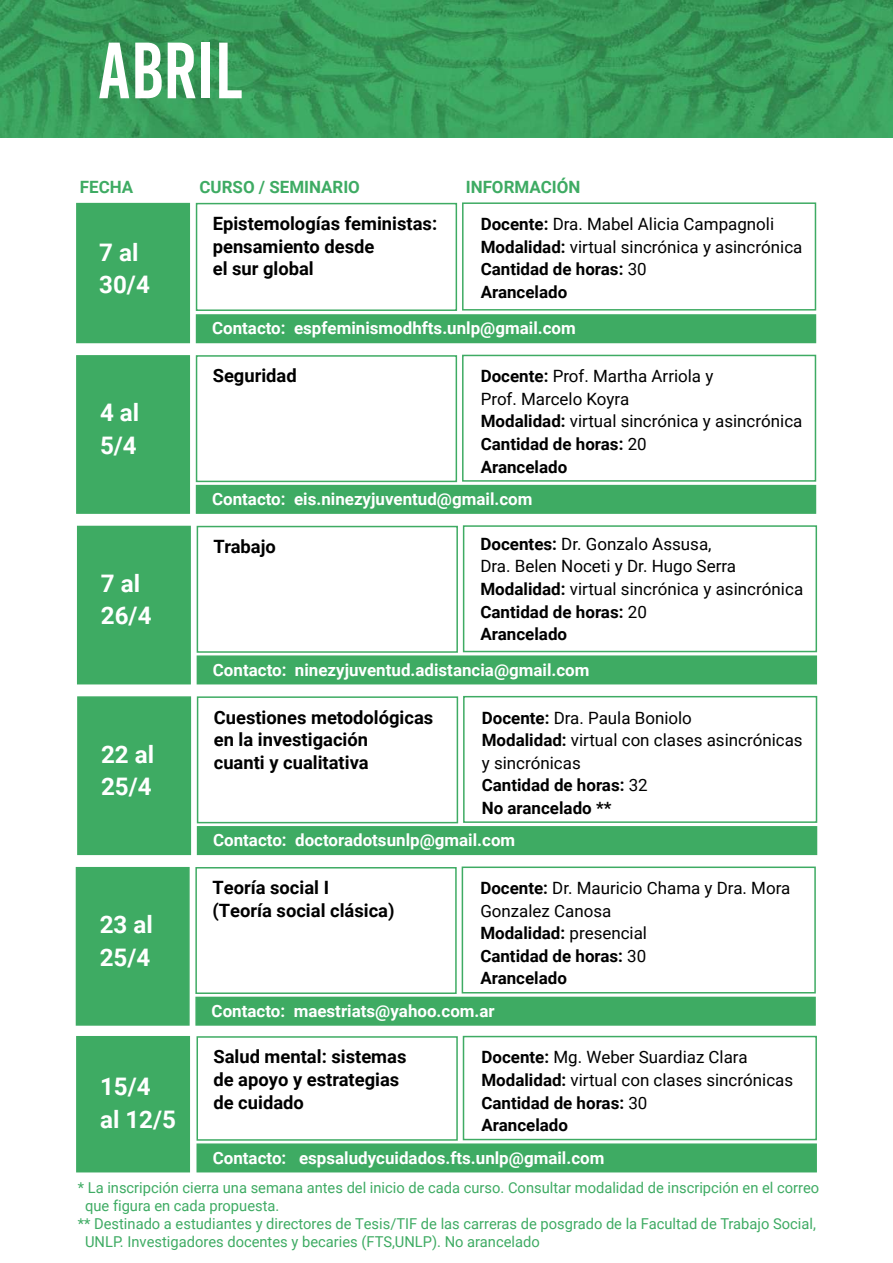
<style>
.page{position:relative;width:893px;height:1263px;background:#fff}
.page>*{position:absolute;margin:0;border:0;box-sizing:border-box;transform-origin:0 0}
.t1{font:79.5px "Bebas Kai";color:#fff}
.t2{font:700 24.15px/32.2px "Roboto";color:#fff}
.t3{font:700 18.3px/22.6px "Roboto";color:#000}
.t4{font:16.95px/22.6px "Roboto";color:#000}
.t5{font:700 16.95px "Roboto";color:#fff}
.t6{font:700 16.95px "Roboto";color:#3eab63}
.t7{font:15px "Roboto";color:#3eab63}
.s1{font-weight:700}
</style>
<div class="page">
<img style="left:0;top:0;width:893px;height:137px">
<div style="left:76px;top:203px;width:114px;height:140px;background:#3eab63"></div>
<div style="left:196px;top:203px;width:261px;height:108px;border:2px solid #3eab63"></div>
<div style="left:462px;top:202px;width:354px;height:109px;border:2px solid #3eab63"></div>
<div style="left:196px;top:314px;width:620px;height:29px;background:#3eab63;border:2px solid #3eab63"></div>
<div style="left:76px;top:355px;width:114px;height:159px;background:#3eab63;border:2px solid #3eab63"></div>
<div style="left:196px;top:355px;width:261px;height:127px;border:2px solid #3eab63"></div>
<div style="left:462px;top:355px;width:354px;height:127px;border:2px solid #3eab63"></div>
<div style="left:196px;top:485px;width:620px;height:29px;background:#3eab63;border:2px solid #3eab63"></div>
<div style="left:77px;top:526px;width:114px;height:158px;background:#3eab63"></div>
<div style="left:197px;top:526px;width:261px;height:127px;border:2px solid #3eab63"></div>
<div style="left:463px;top:525px;width:354px;height:127px;border:2px solid #3eab63"></div>
<div style="left:197px;top:655px;width:620px;height:29px;background:#3eab63;border:2px solid #3eab63"></div>
<div style="left:77px;top:696px;width:114px;height:159px;background:#3eab63;border:2px solid #3eab63"></div>
<div style="left:197px;top:696px;width:261px;height:127px;border:2px solid #3eab63"></div>
<div style="left:463px;top:696px;width:354px;height:127px;border:2px solid #3eab63"></div>
<div style="left:197px;top:826px;width:620px;height:29px;background:#3eab63;border:2px solid #3eab63"></div>
<div style="left:76px;top:867px;width:114px;height:159px;background:#3eab63;border:2px solid #3eab63"></div>
<div style="left:195px;top:867px;width:262px;height:127px;border:2px solid #3eab63"></div>
<div style="left:462px;top:866px;width:354px;height:127px;border:2px solid #3eab63"></div>
<div style="left:195px;top:997px;width:621px;height:29px;background:#3eab63;border:2px solid #3eab63"></div>
<div style="left:76px;top:1036px;width:114px;height:136px;background:#3eab63"></div>
<div style="left:196px;top:1036px;width:262px;height:105px;border:2px solid #3eab63"></div>
<div style="left:463px;top:1036px;width:354px;height:104px;border:2px solid #3eab63"></div>
<div style="left:196px;top:1143px;width:621px;height:29px;background:#3eab63;border:2px solid #3eab63"></div>
<h1 class="t1" style="left:98px;top:28px;width:146px">abril</h1>
<p class="t6" style="left:80px;top:175px;width:55px">FECHA</p>
<p class="t6" style="left:200px;top:175px;width:162px">CURSO / SEMINARIO</p>
<p class="t6" style="left:466px;top:175px;width:116px">INFORMACIÓN</p>
<h2 class="t2" style="left:99px;top:235px;width:52px">7 al<br>30/4</h2>
<h2 class="t2" style="left:100px;top:396px;width:41px">4 al<br>5/4</h2>
<h2 class="t2" style="left:101px;top:566px;width:52px">7 al<br>26/4</h2>
<h2 class="t2" style="left:101px;top:737px;width:55px">22 al<br>25/4</h2>
<h2 class="t2" style="left:100px;top:908px;width:55px">23 al<br>25/4</h2>
<h2 class="t2" style="left:100px;top:1070px;width:77px">15/4 al 12/5</h2>
<p class="t3" style="left:213px;top:211px;width:226px">Epistemologías feministas: pensamiento desde<br>el sur global</p>
<p class="t4" style="left:481px;top:212px;width:323px"><span class="s1">Docente:</span> Dra. Mabel Alicia Campagnoli<br><span class="s1">Modalidad:</span> virtual sincrónica y asincrónica<br><span class="s1">Cantidad de horas:</span> 30<br><span class="s1">Arancelado</span></p>
<p class="t5" style="left:212px;top:316px;width:365px">Contacto: espfeminismodhfts.unlp@gmail.com</p>
<p class="t3" style="left:213px;top:364px;width:86px">Seguridad</p>
<p class="t4" style="left:481px;top:364px;width:323px"><span class="s1">Docente:</span> Prof. Martha Arriola y<br>Prof. Marcelo Koyra<br><span class="s1">Modalidad:</span> virtual sincrónica y asincrónica<br><span class="s1">Cantidad de horas:</span> 20<br><span class="s1">Arancelado</span></p>
<p class="t5" style="left:212px;top:487px;width:322px">Contacto: eis.ninezyjuventud@gmail.com</p>
<p class="t3" style="left:214px;top:534px;width:64px">Trabajo</p>
<p class="t4" style="left:480px;top:532px;width:324px"><span class="s1">Docentes:</span> Dr. Gonzalo Assusa,<br>Dra. Belen Noceti y Dr. Hugo Serra<br><span class="s1">Modalidad:</span> virtual sincrónica y asincrónica<br><span class="s1">Cantidad de horas:</span> 20<br><span class="s1">Arancelado</span></p>
<p class="t5" style="left:213px;top:658px;width:378px">Contacto: ninezyjuventud.adistancia@gmail.com</p>
<p class="t3" style="left:214px;top:705px;width:221px">Cuestiones metodológicas en la investigación<br>cuanti y cualitativa</p>
<p class="t4" style="left:482px;top:705px;width:322px"><span class="s1">Docente:</span> Dra. Paula Boniolo<br><span class="s1">Modalidad:</span> virtual con clases asincrónicas y sincrónicas<br><span class="s1">Cantidad de horas:</span> 32<br><span class="s1">No arancelado **</span></p>
<p class="t5" style="left:213px;top:828px;width:304px">Contacto: doctoradotsunlp@gmail.com</p>
<p class="t3" style="left:212px;top:875px;width:184px">Teoría social I<br>(Teoría social clásica)</p>
<p class="t4" style="left:480px;top:876px;width:311px"><span class="s1">Docente:</span> Dr. Mauricio Chama y Dra. Mora<br>Gonzalez Canosa<br><span class="s1">Modalidad:</span> presencial<br><span class="s1">Cantidad de horas:</span> 30<br><span class="s1">Arancelado</span></p>
<p class="t5" style="left:212px;top:999px;width:285px">Contacto: maestriats@yahoo.com.ar</p>
<p class="t3" style="left:213px;top:1045px;width:194px">Salud mental: sistemas de apoyo y estrategias de cuidado</p>
<p class="t4" style="left:481px;top:1045px;width:313px"><span class="s1">Docente:</span> Mg. Weber Suardiaz Clara<br><span class="s1">Modalidad:</span> virtual con clases sincrónicas<br><span class="s1">Cantidad de horas:</span> 30<br><span class="s1">Arancelado</span></p>
<p class="t5" style="left:213px;top:1146px;width:393px">Contacto: espsaludycuidados.fts.unlp@gmail.com</p>
<p class="t7" style="left:78px;top:1177px;width:743px">* La inscripción cierra una semana antes del inicio de cada curso. Consultar modalidad de inscripción en el correo</p>
<p class="t7" style="left:85px;top:1195px;width:196px">que figura en cada propuesta.</p>
<p class="t7" style="left:78px;top:1213px;width:739px">** Destinado a estudiantes y directores de Tesis/TIF de las carreras de posgrado de la Facultad de Trabajo Social,</p>
<p class="t7" style="left:85px;top:1231px;width:456px">UNLP. Investigadores docentes y becaries (FTS,UNLP). No arancelado</p>
</div>
